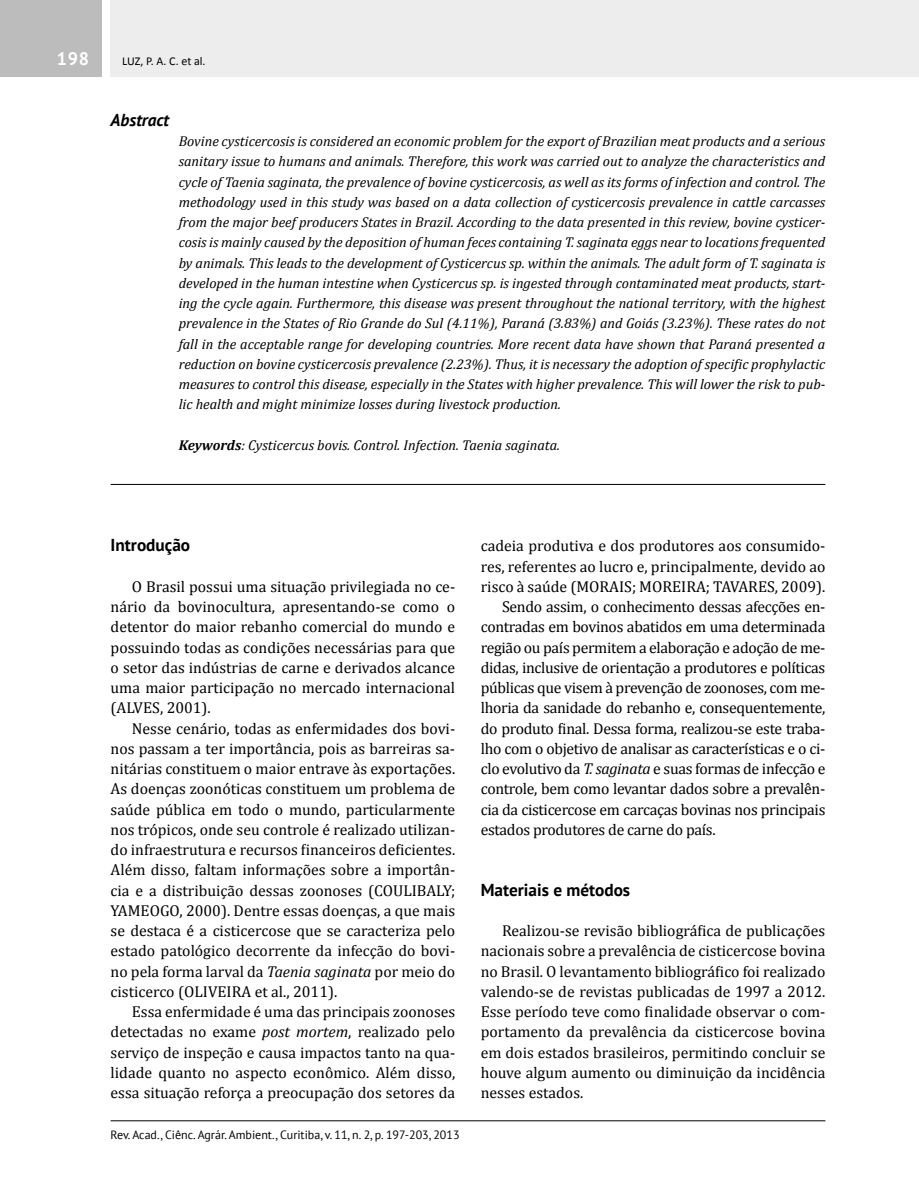
<style>
.page{position:relative;width:919px;height:1191px;background:#fff}
.page>*{position:absolute;margin:0;border:0;box-sizing:border-box;transform-origin:0 0}
.t1{font:700 18px "PT Sans";color:#fff}
.t2{font:700 17.25px "PT Sans";color:#000}
.t3{font:italic 700 17.25px "PT Sans";color:#000}
.t4{font:15.75px/20.2px "Cambria";letter-spacing:-.02em;color:#000;text-align:justify}
.t5{font:15.75px "Cambria";color:#000}
.t6{font:italic 14.25px/20.2px "Cambria";color:#000;text-align:justify}
.t7{font:12px "PT Sans";color:#000}
.t8{font:12px "Calibri";color:#000}
.s1{font-weight:700}
.s2{font-style:italic}
</style>
<div class="page">
<div style="left:111px;top:0;width:807px;height:77px;background:#ededed"></div>
<div style="left:0;top:0;width:102px;height:77px;background:#bcbcbc"></div>
<hr style="left:111px;top:1120px;width:714px;height:1px;background:#000">
<hr style="left:111px;top:484px;width:714px;height:1px;background:#000">
<p class="t1" style="left:57px;top:47px;width:34px">198</p>
<p class="t8" style="left:122px;top:53px;width:85px">LUZ, P. A. C. et al.</p>
<p class="t3" style="left:111px;top:108px;width:60px">Abstract</p>
<p class="t6" style="left:179px;top:130px;width:648px">Bovine cysticercosis is considered an economic problem for the export of Brazilian meat products and a serious sanitary issue to humans and animals. Therefore, this work was carried out to analyze the characteristics and cycle of Taenia saginata, the prevalence of bovine cysticercosis, as well as its forms of infection and control. The methodology used in this study was based on a data collection of cysticercosis prevalence in cattle carcasses from the major beef producers States in Brazil. According to the data presented in this review, bovine cysticer&shy;cosis is mainly caused by the deposition of human feces containing T. saginata eggs near to locations frequented by animals. This leads to the development of Cysticercus sp. within the animals. The adult form of T. saginata is developed in the human intestine when Cysticercus sp. is ingested through contaminated meat products, start&shy;ing the cycle again. Furthermore, this disease was present throughout the national territory, with the highest prevalence in the States of Rio Grande do Sul (4.11%), Paraná (3.83%) and Goiás (3.23%). These rates do not fall in the acceptable range for developing countries. More recent data have shown that Paraná presented a reduction on bovine cysticercosis prevalence (2.23%). Thus, it is necessary the adoption of specific prophylactic measures to control this disease, especially in the States with higher prevalence. This will lower the risk to pub&shy;lic health and might minimize losses during livestock production.</p>
<p class="t6" style="left:179px;top:434px;width:383px"><span class="s1">Keywords</span>: Cysticercus bovis. Control. Infection. Taenia saginata.</p>
<p class="t2" style="left:111px;top:533px;width:81px">Introdução</p>
<p class="t4" style="left:111px;top:576px;width:346px;text-indent:21px">O Brasil possui uma situação privilegiada no ce&shy;nário da bovinocultura, apresentando-se como o detentor do maior rebanho comercial do mundo e possuindo todas as condições necessárias para que o setor das indústrias de carne e derivados alcance uma maior participação no mercado internacional (ALVES, 2001).</p>
<p class="t4" style="left:111px;top:718px;width:346px;text-indent:21px">Nesse cenário, todas as enfermidades dos bovi&shy;nos passam a ter importância, pois as barreiras sa&shy;nitárias constituem o maior entrave às exportações.<br>As doenças zoonóticas constituem um problema de saúde pública em todo o mundo, particularmente nos trópicos, onde seu controle é realizado utilizan&shy;do infraestrutura e recursos financeiros deficientes.<br>Além disso, faltam informações sobre a importân&shy;cia e a distribuição dessas zoonoses (COULIBALY; YAMEOGO, 2000). Dentre essas doenças, a que mais se destaca é a cisticercose que se caracteriza pelo estado patológico decorrente da infecção do bovi&shy;no pela forma larval da <span class="s2">Taenia saginata</span> por meio do cisticerco (OLIVEIRA et al., 2011).</p>
<p class="t4" style="left:111px;top:1001px;width:346px;text-indent:21px">Essa enfermidade é uma das principais zoonoses detectadas no exame <span class="s2">post mortem</span>, realizado pelo serviço de inspeção e causa impactos tanto na qua&shy;lidade quanto no aspecto econômico. Além disso, essa situação reforça a preocupação dos setores da</p>
<p class="t7" style="left:111px;top:1126px;width:350px">Rev. Acad., Ciênc. Agrár. Ambient., Curitiba, v. 11, n. 2, p. 197-203, 2013</p>
<p class="t5" style="left:480px;top:536px;width:346px">cadeia produtiva e dos produtores aos consumido-</p>
<p class="t5" style="left:480px;top:557px;width:346px">res, referentes ao lucro e, principalmente, devido ao</p>
<p class="t5" style="left:480px;top:577px;width:346px">risco à saúde (MORAIS; MOREIRA; TAVARES, 2009).</p>
<p class="t4" style="left:502px;top:596px;width:325px">Sendo assim, o conhecimento dessas afecções en-</p>
<p class="t4" style="left:480px;top:617px;width:346px">contradas em bovinos abatidos em uma determinada</p>
<p class="t4" style="left:480px;top:637px;width:346px">região ou país permitem a elaboração e adoção de me-</p>
<p class="t4" style="left:480px;top:657px;width:346px">didas, inclusive de orientação a produtores e políticas</p>
<p class="t4" style="left:480px;top:677px;width:346px">públicas que visem à prevenção de zoonoses, com me-</p>
<p class="t4" style="left:480px;top:698px;width:346px">lhoria da sanidade do rebanho e, consequentemente,</p>
<p class="t4" style="left:480px;top:718px;width:346px">do produto final. Dessa forma, realizou-se este traba-</p>
<p class="t4" style="left:480px;top:738px;width:346px">lho com o objetivo de analisar as características e o ci-</p>
<p class="t4" style="left:480px;top:758px;width:346px">clo evolutivo da <span class="s2">T. saginata</span> e suas formas de infecção e</p>
<p class="t4" style="left:480px;top:779px;width:346px">controle, bem como levantar dados sobre a prevalên-</p>
<p class="t4" style="left:480px;top:799px;width:346px">cia da cisticercose em carcaças bovinas nos principais</p>
<p class="t4" style="left:480px;top:819px;width:236px">estados produtores de carne do país.</p>
<p class="t2" style="left:480px;top:878px;width:151px">Materiais e métodos</p>
<p class="t4" style="left:480px;top:920px;width:346px;text-indent:21px">Realizou-se revisão bibliográfica de publicações nacionais sobre a prevalência de cisticercose bovina no Brasil. O levantamento bibliográfico foi realizado valendo-se de revistas publicadas de 1997 a 2012.<br>Esse período teve como finalidade observar o com&shy;portamento da prevalência da cisticercose bovina em dois estados brasileiros, permitindo concluir se houve algum aumento ou diminuição da incidência nesses estados.</p>
</div>
